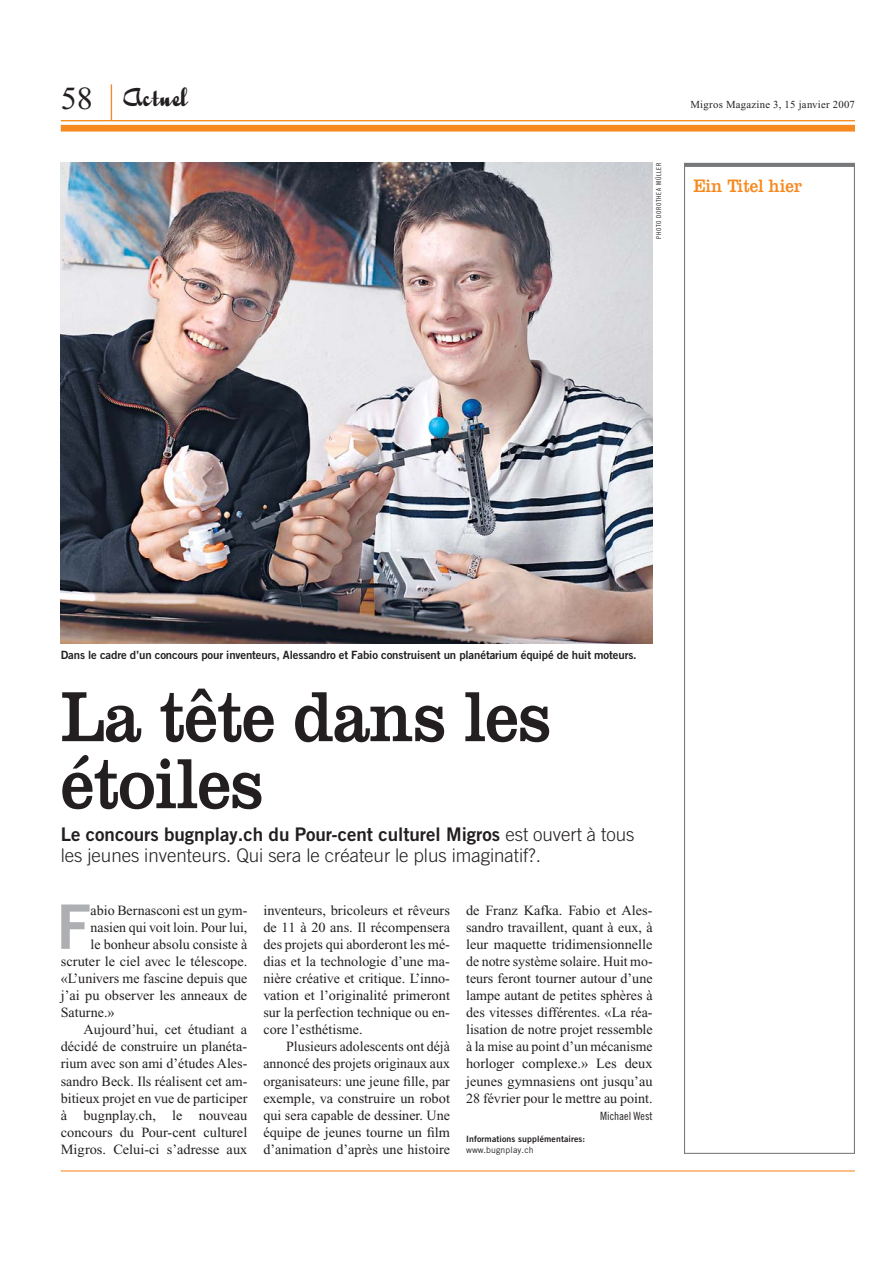
<style>
.page{position:relative;width:893px;height:1263px;background:#fff}
.page>*{position:absolute;margin:0;border:0;box-sizing:border-box;transform-origin:0 0}
.t1{font:73.65px/67.1px "Clarendon LT Std";letter-spacing:-.01em;color:#231f20;scale:.9 1}
.t2{font:61.35px "Trade Gothic MMLT Std Bd 2";color:#adafb2}
.t3{font:29.55px "Quigley Wiggly";color:#231f20}
.t4{font:18.75px "Trade Gothic MMLT Std Bd 2";color:#231f20}
.t5{font:300 18.75px "Trade Gothic MMLT Std";color:#231f20}
.t6{font:18.75px "Clarendon LT Std";color:#f6891f;scale:.9 1}
.t7{font:14.1px/17.1px "Times New Roman";color:#231f20;text-align:justify}
.t8{font:11.4px "Trade Gothic MMLT Std Bd 2";letter-spacing:-.01em;color:#231f20}
.t9{font:11.4px "Trade Gothic MMLT Std Cn 18";color:#231f20}
.t10{font:10.65px "Times New Roman";letter-spacing:.025em;color:#231f20}
.t11{font:8.7px "Trade Gothic MMLT Std Bd 2";letter-spacing:.015em;color:#231f20}
.t12{font:8.7px "Trade Gothic MMLT Std";letter-spacing:.015em;color:#231f20}
.t13{font:6.75px "Trade Gothic MMLT Std Cn 18";letter-spacing:.1em;color:#231f20}
.s1{font-family:"Times New Roman";font-size:32.1px}
.s2{font-family:"Trade Gothic MMLT Std";font-weight:300}
</style>
<div class="page">
<hr style="left:61px;top:1170px;width:794px;height:2px;background:#f6891f">
<div style="left:61px;top:125px;width:794px;height:7px;background:#f6891f"></div>
<hr style="left:61px;top:120px;width:794px;height:1px;background:#f6891f">
<hr style="left:111px;top:84px;width:1px;height:36px;background:#f6891f">
<img style="left:61px;top:163px;width:592px;height:480px">
<div style="left:684px;top:163px;width:171px;height:991px;border:1px solid #76787a"></div>
<hr style="left:684px;top:163px;width:171px;height:4px;background:#76787a">
<h3 class="t3" style="left:61px;top:82px;width:128px"><span class="s1">58</span> Actuel</h3>
<p class="t13" style="left:655px;top:239px;width:78px;rotate:-90deg">PHOTO DOROTHEA MÜLLER</p>
<p class="t10" style="left:690px;top:99px;width:166px">Migros Magazine 3, 15 janvier 2007</p>
<h3 class="t6" style="left:693px;top:174px;width:122px">Ein Titel hier</h3>
<p class="t8" style="left:61px;top:648px;width:577px">Dans le cadre d’un concours pour inventeurs, Alessandro et Fabio construisent un planétarium équipé de huit moteurs.</p>
<h1 class="t1" style="left:61px;top:683px;width:546px">La tête dans les étoiles</h1>
<h3 class="t4" style="left:61px;top:823px;width:575px">Le concours bugnplay.ch du Pour-cent culturel Migros <span class="s2">est ouvert à tous</span></h3>
<h3 class="t5" style="left:61px;top:845px;width:482px">les jeunes inventeurs. Qui sera le créateur le plus imaginatif?.</h3>
<h2 class="t2" style="left:56px;top:889px;width:36px">F</h2>
<p class="t7" style="left:91px;top:901px;width:158px">abio Bernasconi est un gym-</p>
<p class="t7" style="left:466px;top:901px;width:188px">de Franz Kafka. Fabio et Ales&shy;sandro travaillent, quant à eux, à leur maquette tridimensionnelle de notre système solaire. Huit mo&shy;teurs feront tourner autour d’une lampe autant de petites sphères à des vitesses différentes. «La réa&shy;lisation de notre projet ressemble à la mise au point d’un mécanisme horloger complexe.» Les deux jeunes gymnasiens ont jusqu’au 28 février pour le mettre au point.</p>
<p class="t9" style="left:600px;top:1109px;width:54px">Michael West</p>
<p class="t11" style="left:466px;top:1133px;width:121px">Informations supplémentaires:</p>
<p class="t12" style="left:466px;top:1144px;width:69px">www.bugnplay.ch</p>
<p class="t7" style="left:263px;top:901px;width:188px">inventeurs, bricoleurs et rêveurs de 11 à 20 ans. Il récompensera des projets qui aborderont les mé&shy;dias et la technologie d’une ma&shy;nière créative et critique. L’inno&shy;vation et l’originalité primeront sur la perfection technique ou en&shy;core l’esthétisme.</p>
<p class="t7" style="left:263px;top:1038px;width:188px;text-indent:23px">Plusieurs adolescents ont déjà annoncé des projets originaux aux organisateurs: une jeune fille, par exemple, va construire un robot qui sera capable de dessiner. Une équipe de jeunes tourne un film d’animation d’après une histoire</p>
<p class="t7" style="left:91px;top:919px;width:158px">nasien qui voit loin. Pour lui,</p>
<p class="t7" style="left:91px;top:936px;width:158px">le bonheur absolu consiste à</p>
<p class="t7" style="left:61px;top:953px;width:188px">scruter le ciel avec le télescope.</p>
<p class="t7" style="left:61px;top:970px;width:188px">«L’univers me fascine depuis que</p>
<p class="t7" style="left:61px;top:987px;width:188px">j’ai pu observer les anneaux de</p>
<p class="t7" style="left:61px;top:1004px;width:55px">Saturne.»</p>
<p class="t7" style="left:84px;top:1021px;width:165px">Aujourd’hui, cet étudiant a</p>
<p class="t7" style="left:61px;top:1038px;width:188px">décidé de construire un planéta-</p>
<p class="t7" style="left:61px;top:1055px;width:188px">rium avec son ami d’études Ales-</p>
<p class="t7" style="left:61px;top:1072px;width:188px">sandro Beck. Ils réalisent cet am-</p>
<p class="t7" style="left:61px;top:1089px;width:188px">bitieux projet en vue de participer</p>
<p class="t7" style="left:61px;top:1107px;width:188px">à bugnplay.ch, le nouveau</p>
<p class="t7" style="left:61px;top:1124px;width:188px">concours du Pour-cent culturel</p>
<p class="t7" style="left:61px;top:1141px;width:188px">Migros. Celui-ci s’adresse aux</p>
</div>
